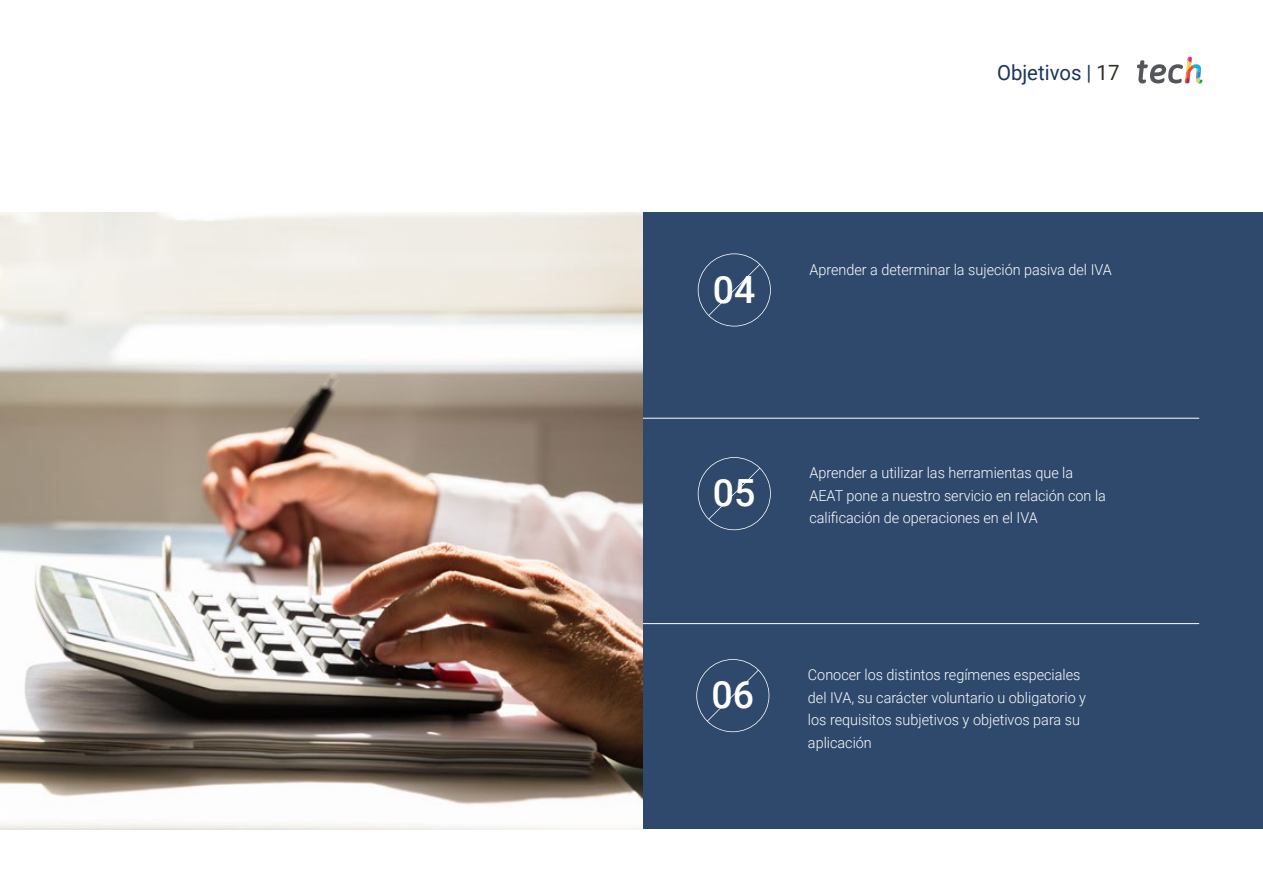
<style>
.page{position:relative;width:1263px;height:893px;background:#fff}
.page>*{position:absolute;margin:0;border:0;box-sizing:border-box;transform-origin:0 0}
.t1{font:500 37.5px "Roboto";color:#fff}
.t2{font:21px "Roboto";color:#1a355c}
.t3{font:300 15px/22.5px "Roboto";color:#fff;scale:.96 1}
.s1{color:#312e20}
</style>
<div class="page">
<svg style="left:1137px;top:57px;width:65px;height:27px"></svg>
<div style="left:642px;top:213px;width:621px;height:616px;background:#2e496b"></div>
<hr style="left:0;top:418px;width:1199px;height:1px;background:#fff">
<hr style="left:0;top:623px;width:1199px;height:1px;background:#fff">
<svg style="left:698px;top:253px;width:73px;height:73px"></svg>
<svg style="left:698px;top:457px;width:73px;height:73px"></svg>
<svg style="left:696px;top:659px;width:73px;height:73px"></svg>
<img style="left:0;top:213px;width:642px;height:616px">
<h2 class="t2" style="left:997px;top:57px;width:124px">Objetivos | <span class="s1">17</span></h2>
<h1 class="t1" style="left:713px;top:263px;width:44px">04</h1>
<p class="t3" style="left:809px;top:258px;width:317px">Aprender a determinar la sujeción pasiva del IVA</p>
<h1 class="t1" style="left:713px;top:467px;width:44px">05</h1>
<p class="t3" style="left:809px;top:461px;width:310px">Aprender a utilizar las herramientas que la<br>AEAT pone a nuestro servicio en relación con la calificación de operaciones en el IVA</p>
<h1 class="t1" style="left:711px;top:669px;width:44px">06</h1>
<p class="t3" style="left:808px;top:663px;width:291px">Conocer los distintos regímenes especiales del IVA, su carácter voluntario u obligatorio y los requisitos subjetivos y objetivos para su aplicación</p>
</div>
